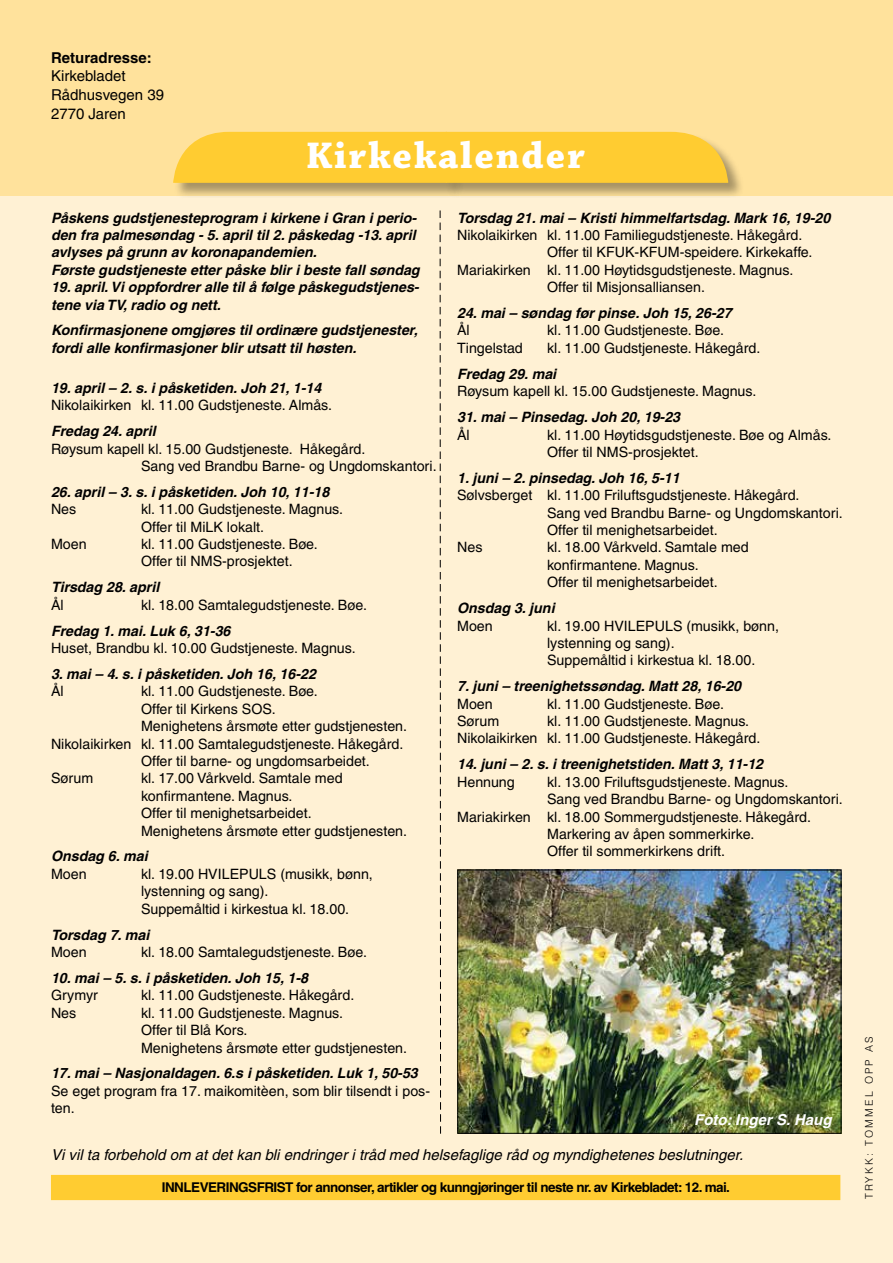
<style>
.page{position:relative;width:893px;height:1263px;background:#fff}
.page>*{position:absolute;margin:0;border:0;box-sizing:border-box;transform-origin:0 0}
.t1{font:700 39px "Chaparral Pro";letter-spacing:.05em;color:#fff}
.t2{font:italic 15px "Helvetica LT";color:#000}
.t3{font:15px/18.8px "Helvetica LT";color:#000}
.t4{font:italic 700 15px "Helvetica LT";color:#fff}
.t5{font:700 15px "Helvetica LT";color:#000}
.t6{font:14.25px/17.4px "Helvetica LT";color:#000}
.t7{font:italic 700 14.25px/17.4px "Helvetica LT";color:#000}
.t8{font:700 13.5px "Helvetica LT";letter-spacing:-.04em;color:#000}
.t9{font:300 10.5px "Helvetica LT";letter-spacing:.2em;color:#000}
</style>
<div class="page">
<div style="left:0;top:0;width:893px;height:214px;background:#ffe29c"></div>
<div style="left:0;top:196px;width:893px;height:1067px;background:#fff1d4"></div>
<div style="left:174px;top:132px;width:289px;height:68px;background:#000;opacity:.35"></div>
<div style="left:446px;top:132px;width:299px;height:68px;background:#000;opacity:.35"></div>
<div style="left:173px;top:132px;width:555px;height:51px;background:#ffcc31"></div>
<div style="left:51px;top:1175px;width:789px;height:25px;background:#ffcc31"></div>
<svg style="left:440px;top:210px;width:1px;height:924px"></svg>
<img style="left:459px;top:872px;width:380px;height:260px">
<div style="left:457px;top:870px;width:384px;height:264px;border:1px solid #000"></div>
<p class="t5" style="left:51px;top:48px;width:102px">Returadresse:</p>
<p class="t3" style="left:51px;top:67px;width:115px">Kirkebladet<br>Rådhusvegen 39<br>2770 Jaren</p>
<h1 class="t1" style="left:306px;top:133px;width:281px">Kirkekalender</h1>
<p class="t7" style="left:51px;top:209px;width:370px">Påskens gudstjenesteprogram i kirkene i Gran i perio&shy;den fra palmesøndag - 5. april til 2. påskedag -13. april avlyses på grunn av koronapandemien.<br>Første gudstjeneste etter påske blir i beste fall søndag</p>
<p class="t7" style="left:51px;top:278px;width:370px">19. april. Vi oppfordrer alle til å følge påskegudstjenes&shy;tene via TV, radio og nett.</p>
<p class="t7" style="left:51px;top:322px;width:368px">Konfirmasjonene omgjøres til ordinære gudstjenester, fordi alle konfirmasjoner blir utsatt til høsten.</p>
<p class="t7" style="left:51px;top:379px;width:272px">19. april – 2. s. i påsketiden. Joh 21, 1-14</p>
<p class="t6" style="left:51px;top:396px;width:283px">Nikolaikirken kl. 11.00 Gudstjeneste. Almås.</p>
<p class="t7" style="left:51px;top:422px;width:106px">Fredag 24. april</p>
<p class="t6" style="left:141px;top:440px;width:297px;text-indent:-90px">Røysum kapell kl. 15.00 Gudstjeneste. Håkegård.<br>Sang ved Brandbu Barne- og Ungdomskantori.</p>
<p class="t7" style="left:51px;top:483px;width:280px">26. april – 3. s. i påsketiden. Joh 10, 11-18</p>
<p class="t6" style="left:51px;top:500px;width:27px">Nes</p>
<p class="t6" style="left:141px;top:500px;width:204px">kl. 11.00 Gudstjeneste. Magnus.<br>Offer til MiLK lokalt.</p>
<p class="t6" style="left:51px;top:535px;width:37px">Moen</p>
<p class="t6" style="left:141px;top:535px;width:178px">kl. 11.00 Gudstjeneste. Bøe.<br>Offer til NMS-prosjektet.</p>
<p class="t7" style="left:51px;top:578px;width:110px">Tirsdag 28. april</p>
<p class="t6" style="left:51px;top:596px;width:14px">Ål</p>
<p class="t6" style="left:141px;top:596px;width:227px">kl. 18.00 Samtalegudstjeneste. Bøe.</p>
<p class="t7" style="left:51px;top:622px;width:181px">Fredag 1. mai. Luk 6, 31-36</p>
<p class="t6" style="left:51px;top:639px;width:306px">Huset, Brandbu kl. 10.00 Gudstjeneste. Magnus.</p>
<p class="t7" style="left:51px;top:665px;width:266px">3. mai – 4. s. i påsketiden. Joh 16, 16-22</p>
<p class="t6" style="left:51px;top:683px;width:14px">Ål</p>
<p class="t6" style="left:141px;top:683px;width:178px">kl. 11.00 Gudstjeneste. Bøe.</p>
<p class="t6" style="left:141px;top:700px;width:136px">Offer til Kirkens SOS.</p>
<p class="t6" style="left:141px;top:717px;width:268px">Menighetens årsmøte etter gudstjenesten.</p>
<p class="t6" style="left:51px;top:735px;width:354px">Nikolaikirken kl. 11.00 Samtalegudstjeneste. Håkegård.</p>
<p class="t6" style="left:141px;top:752px;width:230px">Offer til barne- og ungdomsarbeidet.</p>
<p class="t6" style="left:51px;top:770px;width:44px">Sørum</p>
<p class="t6" style="left:141px;top:770px;width:268px">kl. 17.00 Vårkveld. Samtale med konfirmantene. Magnus.<br>Offer til menighetsarbeidet.<br>Menighetens årsmøte etter gudstjenesten.</p>
<p class="t7" style="left:51px;top:847px;width:98px">Onsdag 6. mai</p>
<p class="t6" style="left:51px;top:865px;width:37px">Moen</p>
<p class="t6" style="left:141px;top:865px;width:233px">kl. 19.00 HVILEPULS (musikk, bønn, lystenning og sang).<br>Suppemåltid i kirkestua kl. 18.00.</p>
<p class="t7" style="left:51px;top:926px;width:100px">Torsdag 7. mai</p>
<p class="t6" style="left:51px;top:943px;width:37px">Moen</p>
<p class="t6" style="left:141px;top:943px;width:227px">kl. 18.00 Samtalegudstjeneste. Bøe.</p>
<p class="t7" style="left:51px;top:969px;width:258px">10. mai – 5. s. i påsketiden. Joh 15, 1-8</p>
<p class="t6" style="left:51px;top:986px;width:48px">Grymyr</p>
<p class="t6" style="left:141px;top:986px;width:215px">kl. 11.00 Gudstjeneste. Håkegård.</p>
<p class="t6" style="left:51px;top:1004px;width:27px">Nes</p>
<p class="t6" style="left:141px;top:1004px;width:268px">kl. 11.00 Gudstjeneste. Magnus.<br>Offer til Blå Kors.<br>Menighetens årsmøte etter gudstjenesten.</p>
<p class="t7" style="left:51px;top:1064px;width:368px">17. mai – Nasjonaldagen. 6.s i påsketiden. Luk 1, 50-53</p>
<p class="t6" style="left:51px;top:1082px;width:381px">Se eget program fra 17. maikomitèen, som blir tilsendt i pos&shy;ten.</p>
<p class="t7" style="left:457px;top:209px;width:375px">Torsdag 21. mai – Kristi himmelfartsdag. Mark 16, 19-20</p>
<p class="t6" style="left:457px;top:226px;width:347px">Nikolaikirken kl. 11.00 Familiegudstjeneste. Håkegård.</p>
<p class="t6" style="left:547px;top:244px;width:267px">Offer til KFUK-KFUM-speidere. Kirkekaffe.</p>
<p class="t6" style="left:457px;top:261px;width:338px">Mariakirken kl. 11.00 Høytidsgudstjeneste. Magnus.</p>
<p class="t6" style="left:547px;top:278px;width:159px">Offer til Misjonsalliansen.</p>
<p class="t7" style="left:457px;top:304px;width:276px">24. mai – søndag før pinse. Joh 15, 26-27</p>
<p class="t6" style="left:457px;top:322px;width:14px">Ål</p>
<p class="t6" style="left:547px;top:322px;width:178px">kl. 11.00 Gudstjeneste. Bøe.</p>
<p class="t6" style="left:457px;top:339px;width:67px">Tingelstad</p>
<p class="t6" style="left:547px;top:339px;width:215px">kl. 11.00 Gudstjeneste. Håkegård.</p>
<p class="t7" style="left:457px;top:365px;width:101px">Fredag 29. mai</p>
<p class="t6" style="left:457px;top:382px;width:301px">Røysum kapell kl. 15.00 Gudstjeneste. Magnus.</p>
<p class="t7" style="left:457px;top:408px;width:225px">31. mai – Pinsedag. Joh 20, 19-23</p>
<p class="t6" style="left:457px;top:426px;width:14px">Ål</p>
<p class="t6" style="left:547px;top:426px;width:286px">kl. 11.00 Høytidsgudstjeneste. Bøe og Almås.<br>Offer til NMS-prosjektet.</p>
<p class="t7" style="left:457px;top:469px;width:224px">1. juni – 2. pinsedag. Joh 16, 5-11</p>
<p class="t6" style="left:457px;top:486px;width:344px">Sølvsberget kl. 11.00 Friluftsgudstjeneste. Håkegård.</p>
<p class="t6" style="left:547px;top:504px;width:297px">Sang ved Brandbu Barne- og Ungdomskantori.</p>
<p class="t6" style="left:547px;top:521px;width:172px">Offer til menighetsarbeidet.</p>
<p class="t6" style="left:457px;top:539px;width:27px">Nes</p>
<p class="t6" style="left:547px;top:539px;width:203px">kl. 18.00 Vårkveld. Samtale med konfirmantene. Magnus.<br>Offer til menighetsarbeidet.</p>
<p class="t7" style="left:457px;top:599px;width:99px">Onsdag 3. juni</p>
<p class="t6" style="left:457px;top:617px;width:37px">Moen</p>
<p class="t6" style="left:547px;top:617px;width:233px">kl. 19.00 HVILEPULS (musikk, bønn, lystenning og sang).<br>Suppemåltid i kirkestua kl. 18.00.</p>
<p class="t7" style="left:457px;top:677px;width:286px">7. juni – treenighetssøndag. Matt 28, 16-20</p>
<p class="t6" style="left:457px;top:695px;width:37px">Moen</p>
<p class="t6" style="left:547px;top:695px;width:178px">kl. 11.00 Gudstjeneste. Bøe.</p>
<p class="t6" style="left:457px;top:712px;width:44px">Sørum</p>
<p class="t6" style="left:457px;top:712px;width:305px;text-indent:90px">kl. 11.00 Gudstjeneste. Magnus.<br>Nikolaikirken kl. 11.00 Gudstjeneste. Håkegård.</p>
<p class="t7" style="left:457px;top:755px;width:308px">14. juni – 2. s. i treenighetstiden. Matt 3, 11-12</p>
<p class="t6" style="left:457px;top:773px;width:59px">Hennung</p>
<p class="t6" style="left:547px;top:773px;width:243px">kl. 13.00 Friluftsgudstjeneste. Magnus.</p>
<p class="t6" style="left:547px;top:790px;width:297px">Sang ved Brandbu Barne- og Ungdomskantori.</p>
<p class="t6" style="left:457px;top:808px;width:355px">Mariakirken kl. 18.00 Sommergudstjeneste. Håkegård.</p>
<p class="t6" style="left:547px;top:825px;width:209px">Markering av åpen sommerkirke.</p>
<p class="t6" style="left:547px;top:843px;width:180px">Offer til sommerkirkens drift.</p>
<p class="t4" style="left:694px;top:1110px;width:139px">Foto: Inger S. Haug</p>
<p class="t2" style="left:51px;top:1146px;width:694px">Vi vil ta forbehold om at det kan bli endringer i tråd med helsefaglige råd og myndighetenes beslutninger.</p>
<p class="t8" style="left:162px;top:1179px;width:570px">INNLEVERINGSFRIST for annonser, artikler og kunngjøringer til neste nr. av Kirkebladet: 12. mai.</p>
<p class="t9" style="left:862px;top:1199px;width:164px;rotate:-90deg">TRYKK: TOMMEL OPP AS</p>
</div>
